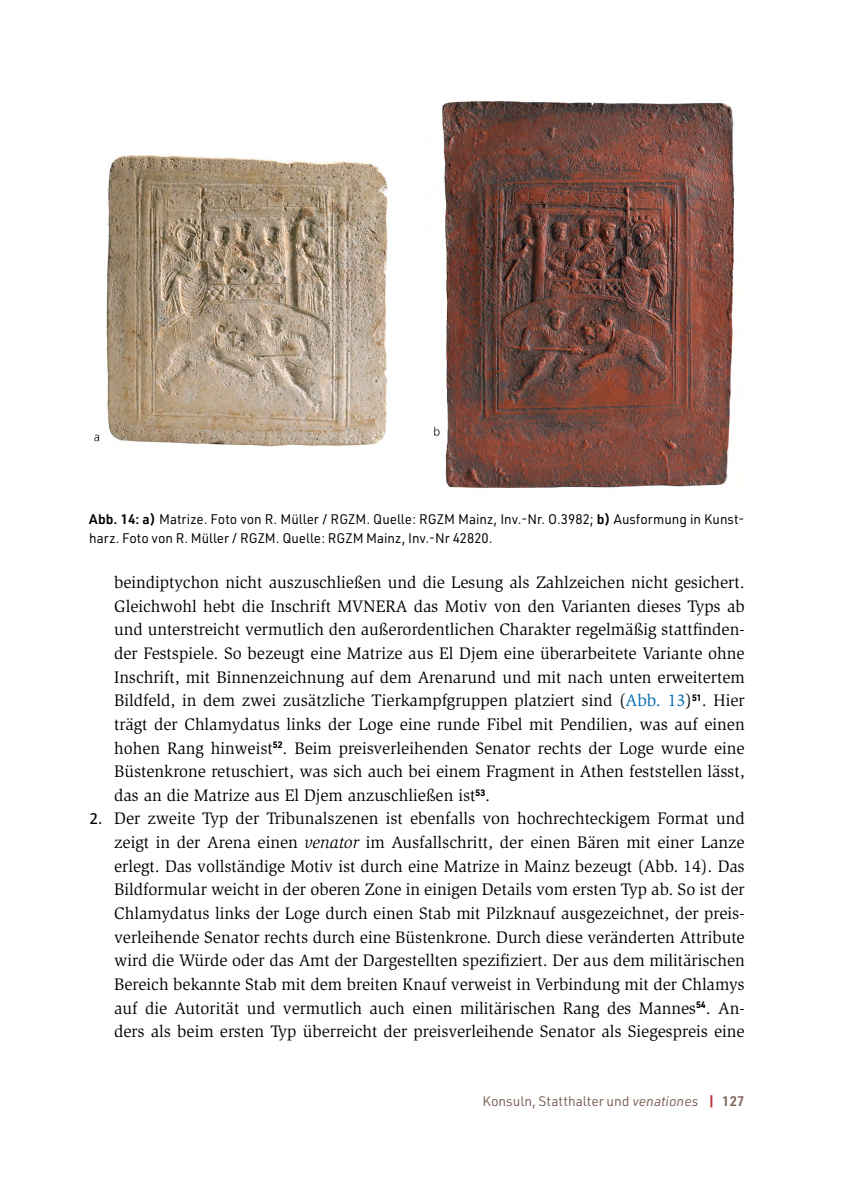
<style>
.page{position:relative;width:844px;height:1191px;background:#fff}
.page>*{position:absolute;margin:0;border:0;box-sizing:border-box;transform-origin:0 0}
.KUP_11__Listen_Aufzä{font:17.15px/23.6px "Slimbach Std";color:#000;text-align:justify}
.KUP_7__Bildunterschr{font:13.65px/18.9px "URWDIN";color:#000}
.t1{font:13.65px "URWDIN";color:#7e645a}
.s1{font-weight:600}
.s2{color:#0068af}
.s3{font-family:"Calibri"}
.s4{font-style:italic}
.s5{font-weight:900;color:#c03743}
</style>
<div class="page">
<img style="left:434px;top:101px;width:300px;height:387px">
<img style="left:94px;top:155px;width:294px;height:292px">
<p class="KUP_7__Bildunterschr" style="left:89px;top:509px;width:656px"><span class="s1">Abb. 14: a)</span> Matrize. Foto von R. Müller / RGZM. Quelle: RGZM Mainz, Inv.-Nr. O.3982; <span class="s1">b)</span> Ausformung in Kunst&shy;harz. Foto von R. Müller / RGZM. Quelle: RGZM Mainz, Inv.-Nr 42820.</p>
<p class="KUP_11__Listen_Aufzä" style="left:114px;top:570px;width:632px">beindiptychon nicht auszuschließen und die Lesung als Zahlzeichen nicht gesichert.<br>Gleichwohl hebt die Inschrift MVNERA das Motiv von den Varianten dieses Typs ab und unterstreicht vermutlich den außerordentlichen Charakter regelmäßig stattfinden&shy;der Festspiele. So bezeugt eine Matrize aus El Djem eine überarbeitete Variante ohne Inschrift, mit Binnenzeichnung auf dem Arenarund und mit nach unten erweitertem Bildfeld, in dem zwei zusätzliche Tierkampfgruppen platziert sind (<span class="s2">Abb. 13</span>)<sup>51</sup>. Hier trägt der Chlamydatus links der Loge eine runde Fibel mit Pendilien, was auf einen hohen Rang hinweist<sup>52</sup>. Beim preisverleihenden Senator rechts der Loge wurde eine Büstenkrone retuschiert, was sich auch bei einem Fragment in Athen feststellen lässt, das an die Matrize aus El Djem anzuschließen ist<sup>53</sup>.</p>
<p class="KUP_11__Listen_Aufzä" style="left:114px;top:807px;width:632px;text-indent:-25px"><span class="s3">2.</span> Der zweite Typ der Tribunalszenen ist ebenfalls von hochrechteckigem Format und zeigt in der Arena einen <span class="s4">venator</span> im Ausfallschritt, der einen Bären mit einer Lanze erlegt. Das vollständige Motiv ist durch eine Matrize in Mainz bezeugt (Abb. 14). Das Bildformular weicht in der oberen Zone in einigen Details vom ersten Typ ab. So ist der Chlamydatus links der Loge durch einen Stab mit Pilzknauf ausgezeichnet, der preis&shy;verleihende Senator rechts durch eine Büstenkrone. Durch diese veränderten Attribute wird die Würde oder das Amt der Dargestellten spezifiziert. Der aus dem militärischen Bereich bekannte Stab mit dem breiten Knauf verweist in Verbindung mit der Chlamys auf die Autorität und vermutlich auch einen militärischen Rang des Mannes<sup>54</sup>. An&shy;ders als beim ersten Typ überreicht der preisverleihende Senator als Siegespreis eine</p>
<p class="t1" style="left:482px;top:1092px;width:264px">Konsuln, Statthalter und <span class="s4">venationes</span> <span class="s5">|</span> <span class="s1">127</span></p>
</div>
